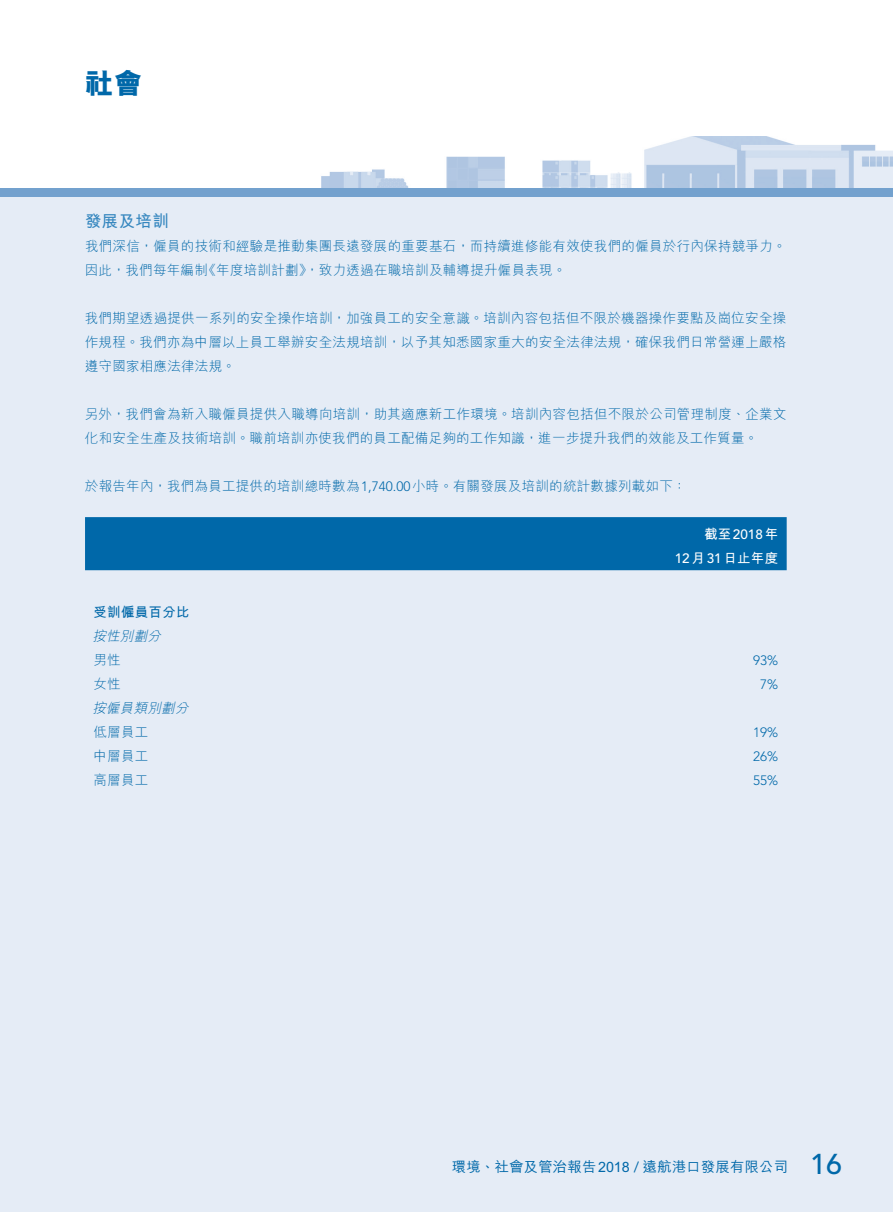
<style>
.page{position:relative;width:893px;height:1212px;background:#fff}
.page>*{position:absolute;margin:0;border:0;box-sizing:border-box;transform-origin:0 0}
.t1{font:500 28.5px "Avenir LT Std";color:#0068a9}
.t2{font:800 28.5px "M Hei HK";color:#0068a9}
.t3{font:700 16.5px "M Hei HK";letter-spacing:.02em;color:#3687bf}
.t4{font:500 14.25px "M Hei HK";letter-spacing:.02em;color:#0068a9}
.t5{font:300 13.5px/24px "M Hei HK";letter-spacing:.02em;color:#0068a9}
.t6{font:300 13.5px "Avenir LT Std";color:#0068a9}
.t7{font:italic 300 13.5px "M Hei HK";color:#0068a9}
.t8{font:700 13.5px "M Hei HK";color:#fff}
.t9{font:500 13.5px "Avenir LT Std";color:#fff}
.t10{font:700 13.5px "M Hei HK";letter-spacing:.02em;color:#0068a9}
.s1{font-family:"Avenir LT Std"}
.s2{font-family:"M Hei HK";font-weight:700}
.s3{font-family:"Avenir LT Std";font-weight:500}
.s4{font-family:"Avenir LT Std";font-weight:400}
</style>
<div class="page">
<div style="left:0;top:189px;width:893px;height:1023px;background:#e5ecf6"></div>
<img style="left:321px;top:137px;width:572px;height:51px">
<div style="left:0;top:188px;width:893px;height:8px;background:#73a1ce"></div>
<div style="left:85px;top:517px;width:702px;height:53px;background:#0068a9"></div>
<h1 class="t2" style="left:85px;top:69px;width:59px">社會</h1>
<p class="t3" style="left:85px;top:209px;width:85px">發展及培訓</p>
<p class="t5" style="left:203px;top:234px;width:585px;text-indent:-118px">我們深信，僱員的技術和經驗是推動集團長遠發展的重要基石，而持續進修能有效使我們的僱員於行內保持競爭力。《年度培訓計劃，》致力透過在職培訓及輔導提升僱員表現。</p>
<p class="t5" style="left:85px;top:258px;width:125px">因此，我們每年編制</p>
<p class="t5" style="left:85px;top:306px;width:703px;text-align:justify">我們期望透過提供一系列的安全操作培訓，加強員工的安全意識。培訓內容包括但不限於機器操作要點及崗位安全操作規程。我們亦為中層以上員工舉辦安全法規培訓，以予其知悉國家重大的安全法律法規，確保我們日常營運上嚴格遵守國家相應法律法規。</p>
<p class="t5" style="left:85px;top:402px;width:703px">另外，我們會為新入職僱員提供入職導向培訓，助其適應新工作環境。培訓內容包括但不限於公司管理制度、企業文化和安全生產及技術培訓。職前培訓亦使我們的員工配備足夠的工作知識，進一步提升我們的效能及工作質量。</p>
<p class="t5" style="left:85px;top:474px;width:603px">於報告年內，我們為員工提供的培訓總時數為<span class="s1">1,740.00</span>小時。有關發展及培訓的統計數據列載如下：</p>
<p class="t9" style="left:704px;top:527px;width:76px"><span class="s2">截至</span>2018<span class="s2">年</span></p>
<p class="t8" style="left:675px;top:549px;width:105px"><span class="s3">12</span>月<span class="s3">31</span>日止年度</p>
<p class="t10" style="left:94px;top:602px;width:98px">受訓僱員百分比</p>
<p class="t7" style="left:92px;top:629px;width:73px">按性別劃分</p>
<p class="t5" style="left:94px;top:647px;width:29px">男性</p>
<p class="t6" style="left:753px;top:652px;width:27px">93%</p>
<p class="t5" style="left:94px;top:671px;width:29px">女性</p>
<p class="t7" style="left:92px;top:701px;width:100px">按僱員類別劃分</p>
<p class="t6" style="left:760px;top:676px;width:20px">7%</p>
<p class="t5" style="left:94px;top:719px;width:56px">低層員工</p>
<p class="t6" style="left:753px;top:724px;width:27px">19%</p>
<p class="t5" style="left:94px;top:743px;width:56px">中層員工</p>
<p class="t6" style="left:753px;top:748px;width:27px">26%</p>
<p class="t5" style="left:94px;top:767px;width:56px">高層員工</p>
<p class="t6" style="left:753px;top:772px;width:27px">55%</p>
<p class="t4" style="left:452px;top:1157px;width:338px">環境、社會及管治報告2018 <span class="s4">/</span> 遠航港口發展有限公司</p>
<h1 class="t1" style="left:810px;top:1148px;width:33px">16</h1>
</div>
